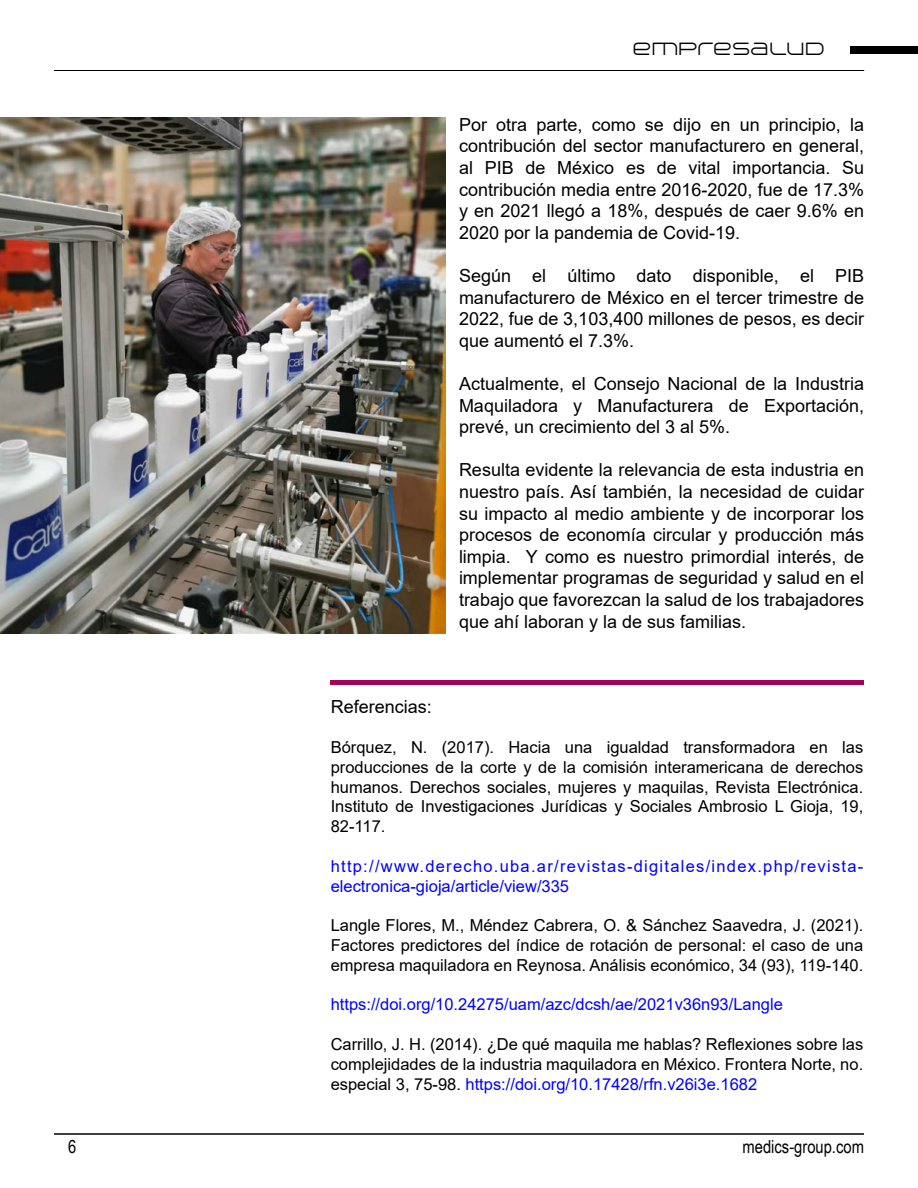
<style>
.page{position:relative;width:918px;height:1188px;background:#fff}
.page>*{position:absolute;margin:0;border:0;box-sizing:border-box;transform-origin:0 0}
.t1{font:18px/21.6px "Arial";color:#000;text-align:justify}
.t2{font:18px "Arial Narrow";color:#000}
.t3{font:300 18px "Arkitech";letter-spacing:-.04em;color:#000}
.t4{font:16.5px/19.8px "Arial";color:#000;text-align:justify}
.t5{font:16.5px/19.8px "Arial";letter-spacing:.075em;color:#00f}
.t6{font:16.5px "Arial";color:#00f}
.s1{color:#00f}
</style>
<div class="page">
<div style="left:850px;top:47px;width:68px;height:7px;background:#000"></div>
<hr style="left:54px;top:1133px;width:810px;height:2px;background:#000">
<hr style="left:54px;top:70px;width:810px;height:1px;background:#000">
<img style="left:0;top:118px;width:445px;height:515px">
<div style="left:331px;top:680px;width:533px;height:5px;background:#9e065e"></div>
<p class="t3" style="left:631px;top:37px;width:194px">EMPRESALUD</p>
<p class="t1" style="left:459px;top:114px;width:407px">Por otra parte, como se dijo en un principio, la contribución del sector manufacturero en general, al PIB de México es de vital importancia. Su contribución media entre 2016-2020, fue de 17.3% y en 2021 llegó a 18%, después de caer 9.6% en 2020 por la pandemia de Covid-19.</p>
<p class="t1" style="left:459px;top:265px;width:407px">Según el último dato disponible, el PIB manufacturero de México en el tercer trimestre de 2022, fue de 3,103,400 millones de pesos, es decir que aumentó el 7.3%.</p>
<p class="t1" style="left:459px;top:373px;width:407px">Actualmente, el Consejo Nacional de la Industria Maquiladora y Manufacturera de Exportación, prevé, un crecimiento del 3 al 5%.</p>
<p class="t1" style="left:459px;top:459px;width:407px">Resulta evidente la relevancia de esta industria en nuestro país. Así también, la necesidad de cuidar su impacto al medio ambiente y de incorporar los procesos de economía circular y producción más limpia. Y como es nuestro primordial interés, de implementar programas de seguridad y salud en el trabajo que favorezcan la salud de los trabajadores que ahí laboran y la de sus familias.</p>
<p class="t1" style="left:331px;top:696px;width:103px">Referencias:</p>
<p class="t4" style="left:331px;top:737px;width:534px">Bórquez, N. (2017). Hacia una igualdad transformadora en las producciones de la corte y de la comisión interamericana de derechos humanos. Derechos sociales, mujeres y maquilas, Revista Electrónica.<br>Instituto de Investigaciones Jurídicas y Sociales Ambrosio L Gioja, 19, 82-117.</p>
<p class="t5" style="left:331px;top:856px;width:534px">http://www.derecho.uba.ar/revistas-digitales/index.php/revista&shy;electronica-gioja/article/view/335</p>
<p class="t4" style="left:331px;top:915px;width:534px">Langle Flores, M., Méndez Cabrera, O. &amp; Sánchez Saavedra, J. (2021).<br>Factores predictores del índice de rotación de personal: el caso de una empresa maquiladora en Reynosa. Análisis económico, 34 (93), 119-140.</p>
<p class="t6" style="left:331px;top:993px;width:454px">https://doi.org/10.24275/uam/azc/dcsh/ae/2021v36n93/Langle</p>
<p class="t4" style="left:331px;top:1034px;width:534px">Carrillo, J. H. (2014). ¿De qué maquila me hablas? Reflexiones sobre las complejidades de la industria maquiladora en México. Frontera Norte, no. especial 3, 75-98. <span class="s1">https://doi.org/10.17428/rfn.v26i3e.1682</span></p>
<p class="t2" style="left:68px;top:1133px;width:10px">6</p>
<p class="t2" style="left:743px;top:1133px;width:123px">medics-group.com</p>
</div>
